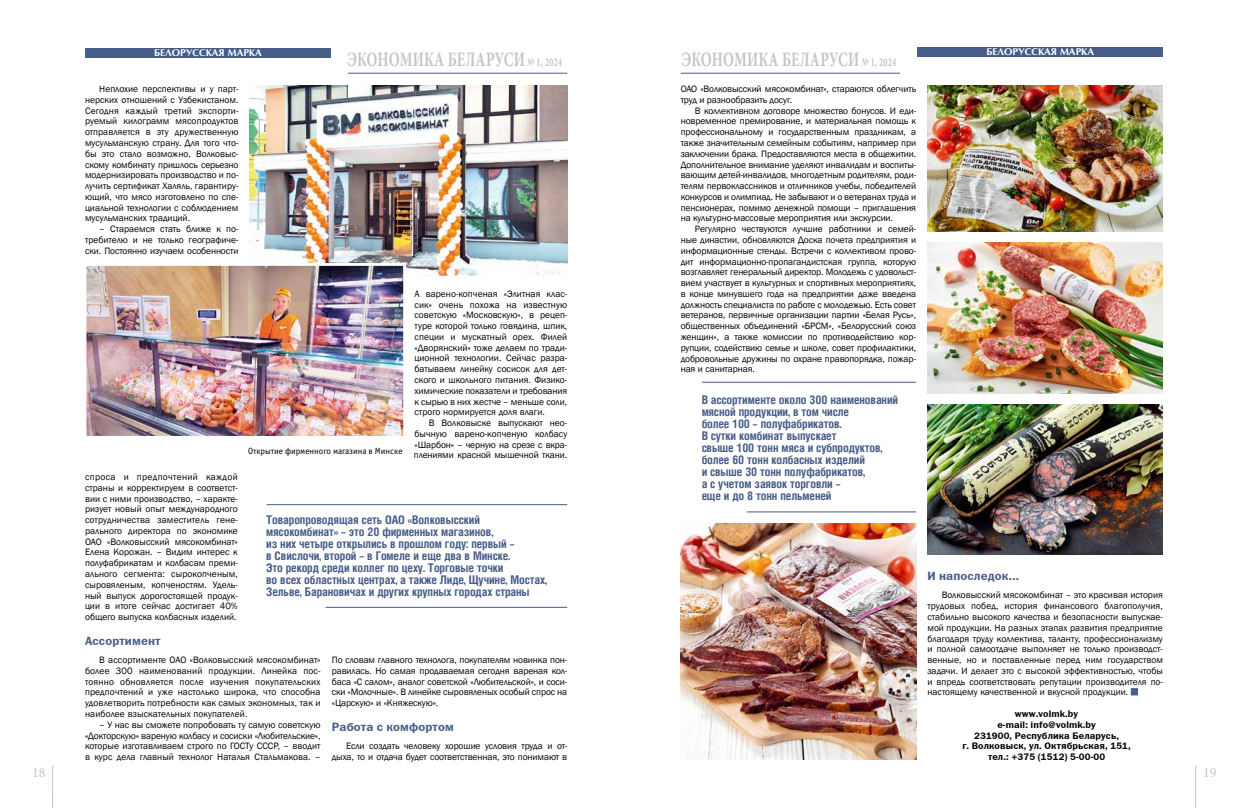
<style>
.page{position:relative;width:1248px;height:808px;background:#fff}
.page>*{position:absolute;margin:0;border:0;box-sizing:border-box;transform-origin:0 0}
.t1{font:700 20.5px "Minion Pro";letter-spacing:.01em;color:#c3c5c8;scale:.7 1}
.t2{font:14px "Minion Pro";color:#c3c5c8}
.t3{font:700 12px/12px "Helios Cond";letter-spacing:-.01em;color:#465d89}
.t4{font:12px "Franklin Gothic Demi C";letter-spacing:.01em;color:#465d89}
.t5{font:700 10px "Optima";color:#fff}
.t6{font:9.5px/10.8px "Franklin Gothic";letter-spacing:-.01em;color:#000;text-align:justify}
.t7{font:9.5px/10.8px "Franklin Gothic Demi C";letter-spacing:.01em;color:#000;text-align:center}
.t8{font:9px "Officina Sans Book C";color:#000}
.s1{font-size:12px}
</style>
<div class="page">
<hr style="left:348px;top:73px;width:219px;height:1px;background:#465d89">
<hr style="left:52px;top:765px;width:1px;height:43px;background:#c3c5c8">
<hr style="left:1194px;top:765px;width:1px;height:43px;background:#c3c5c8">
<div style="left:85px;top:48px;width:245px;height:10px;background:#465d89"></div>
<div style="left:917px;top:47px;width:245px;height:10px;background:#465d89"></div>
<hr style="left:680px;top:73px;width:220px;height:1px;background:#465d89">
<hr style="left:266px;top:504px;width:301px;height:1px;background:#465d89">
<hr style="left:326px;top:607px;width:241px;height:1px;background:#465d89">
<img style="left:250px;top:85px;width:317px;height:190px">
<img style="left:88px;top:267px;width:314px;height:168px">
<div style="left:84px;top:263px;width:322px;height:176px;border:3px solid #fff"></div>
<div style="left:1130px;top:688px;width:7px;height:7px;background:#465d89;border:1px solid #465d89"></div>
<img style="left:927px;top:85px;width:235px;height:147px">
<img style="left:927px;top:243px;width:235px;height:151px">
<img style="left:927px;top:404px;width:235px;height:151px">
<img style="left:680px;top:523px;width:236px;height:237px">
<hr style="left:701px;top:382px;width:215px;height:1px;background:#465d89">
<hr style="left:746px;top:511px;width:170px;height:1px;background:#465d89">
<p class="t5" style="left:154px;top:47px;width:109px">БЕЛОРУССКАЯ МАРКА</p>
<p class="t5" style="left:986px;top:46px;width:109px">БЕЛОРУССКАЯ МАРКА</p>
<h1 class="t1" style="left:681px;top:45px;width:308px">ЭКОНОМИКА БЕЛАРУСИ <span class="s1">№ 1, 2024</span></h1>
<p class="t6" style="left:85px;top:84px;width:155px;text-indent:14px">Неплохие перспективы и у парт&shy;нерских отношений с Узбекистаном.<br>Сегодня каждый третий экспорти&shy;руемый килограмм мясопродуктов отправляется в эту дружественную мусульманскую страну. Для того что&shy;бы это стало возможно, Волковыс&shy;скому комбинату пришлось серьезно модернизировать производство и по&shy;лучить сертификат Халяль, гарантиру&shy;ющий, что мясо изготовлено по спе&shy;циальной технологии с соблюдением мусульманских традиций.</p>
<p class="t6" style="left:85px;top:224px;width:155px;text-indent:14px">– Стараемся стать ближе к по&shy;требителю и не только географиче&shy;ски. Постоянно изучаем особенности</p>
<h1 class="t1" style="left:347px;top:45px;width:308px">ЭКОНОМИКА БЕЛАРУСИ <span class="s1">№ 1, 2024</span></h1>
<p class="t6" style="left:680px;top:84px;width:237px">ОАО «Волковысский мясокомбинат», стараются облегчить труд и разнообразить досуг.</p>
<p class="t6" style="left:680px;top:105px;width:237px;text-indent:14px">В коллективном договоре множество бонусов. И еди&shy;новременное премирование, и материальная помощь к профессиональному и государственным праздникам, а также значительным семейным событиям, например при заключении брака. Предоставляются места в общежитии.<br>Дополнительное внимание уделяют инвалидам и воспиты&shy;вающим детей-инвалидов, многодетным родителям, роди&shy;телям первоклассников и отличников учебы, победителей конкурсов и олимпиад. Не забывают и о ветеранах труда и пенсионерах, помимо денежной помощи – приглашения на культурно-массовые мероприятия или экскурсии.</p>
<p class="t6" style="left:680px;top:224px;width:237px;text-indent:14px">Регулярно чествуются лучшие работники и семей&shy;ные династии, обновляются Доска почета предприятия и информационные стенды. Встречи с коллективом прово&shy;дит информационно-пропагандистская группа, которую возглавляет генеральный директор. Молодежь с удовольст&shy;вием участвует в культурных и спортивных мероприятиях, в конце минувшего года на предприятии даже введена должность специалиста по работе с молодежью. Есть совет ветеранов, первичные организации партии «Белая Русь», общественных объединений «БРСМ», «Белорусский союз женщин», а также комиссии по противодействию кор&shy;рупции, содействию семье и школе, совет профилактики, добровольные дружины по охране правопорядка, пожар&shy;ная и санитарная.</p>
<p class="t6" style="left:414px;top:288px;width:154px">А варено-копченая «Элитная клас&shy;сик» очень похожа на известную советскую «Московскую», в рецеп&shy;туре которой только говядина, шпик, специи и мускатный орех. Филей «Дворянский» тоже делаем по тради&shy;ционной технологии. Сейчас разра&shy;батываем линейку сосисок для дет&shy;ского и школьного питания. Физико&shy;химические показатели и требования к сырью в них жестче – меньше соли, строго нормируется доля влаги.</p>
<p class="t6" style="left:414px;top:418px;width:155px;text-indent:15px">В Волковыске выпускают нео&shy;бычную варено-копченую колбасу «Шарбон» – черную на срезе с вкра&shy;плениями красной мышечной ткани.</p>
<p class="t3" style="left:701px;top:393px;width:198px">В ассортименте около 300 наименований мясной продукции, в том числе<br>более 100 – полуфабрикатов.<br>В сутки комбинат выпускает<br>свыше 100 тонн мяса и субпродуктов, более 60 тонн колбасных изделий<br>и свыше 30 тонн полуфабрикатов,<br>а с учетом заявок торговли –<br>еще и до 8 тонн пельменей</p>
<p class="t8" style="left:248px;top:446px;width:156px">Открытие фирменного магазина в Минске</p>
<p class="t6" style="left:85px;top:472px;width:154px">спроса и предпочтений каждой страны и корректируем в соответст&shy;вии с ними производство, – характе&shy;ризует новый опыт международного сотрудничества заместитель гене&shy;рального директора по экономике ОАО «Волковысский мясокомбинат» Елена Корожан. – Видим интерес к полуфабрикатам и колбасам преми&shy;ального сегмента: сырокопченым, сыровяленым, копченостям. Удель&shy;ный выпуск дорогостоящей продук&shy;ции в итоге сейчас достигает 40% общего выпуска колбасных изделий.</p>
<p class="t4" style="left:85px;top:634px;width:77px">Ассортимент</p>
<p class="t6" style="left:85px;top:655px;width:237px;text-indent:14px">В ассортименте ОАО «Волковысский мясокомбинат» более 300 наименований продукции. Линейка пос&shy;тоянно обновляется после изучения покупательских предпочтений и уже настолько широка, что способна удовлетворить потребности как самых экономных, так и наиболее взыскательных покупателей.</p>
<p class="t6" style="left:85px;top:719px;width:237px;text-indent:14px">– У нас вы сможете попробовать ту самую советскую «Докторскую» вареную колбасу и сосиски «Любительские», которые изготавливаем строго по ГОСТу СССР, – вводит в курс дела главный технолог Наталья Стальмакова. –</p>
<p class="t3" style="left:266px;top:514px;width:282px">Товаропроводящая сеть ОАО «Волковысский мясокомбинат» – это 20 фирменных магазинов,<br>из них четыре открылись в прошлом году: первый –<br>в Свислочи, второй – в Гомеле и еще два в Минске.<br>Это рекорд среди коллег по цеху. Торговые точки<br>во всех областных центрах, а также Лиде, Щучине, Мостах, Зельве, Барановичах и других крупных городах страны</p>
<p class="t4" style="left:927px;top:569px;width:93px">И напоследок...</p>
<p class="t6" style="left:927px;top:590px;width:237px;text-indent:14px">Волковысский мясокомбинат – это красивая история трудовых побед, история финансового благополучия, стабильно высокого качества и безопасности выпускае&shy;мой продукции. На разных этапах развития предприятие благодаря труду коллектива, таланту, профессионализму и полной самоотдаче выполняет не только производст&shy;венные, но и поставленные перед ним государством задачи. И делает это с высокой эффективностью, чтобы и впредь соответствовать репутации производителя по&shy;настоящему качественной и вкусной продукции.</p>
<p class="t7" style="left:962px;top:708px;width:170px">www.volmk.by<br>e-mail: info@volmk.by<br>231900, Республика Беларусь,<br>г. Волковыск, ул. Октябрьская, 151, тел.: +375 (1512) 5-00-00</p>
<p class="t6" style="left:332px;top:655px;width:237px">По словам главного технолога, покупателям новинка пон&shy;равилась. Но самая продаваемая сегодня вареная кол&shy;баса «С салом», аналог советской «Любительской», и соси&shy;ски «Молочные». В линейке сыровяленых особый спрос на «Царскую» и «Княжескую».</p>
<p class="t4" style="left:332px;top:720px;width:123px">Работа с комфортом</p>
<p class="t6" style="left:332px;top:741px;width:237px;text-align:right">Если создать человеку хорошие условия труда и от&shy;дыха, то и отдача будет соответственная, это понимают в</p>
<h2 class="t2" style="left:32px;top:763px;width:15px">18</h2>
<h2 class="t2" style="left:1203px;top:763px;width:15px">19</h2>
</div>
